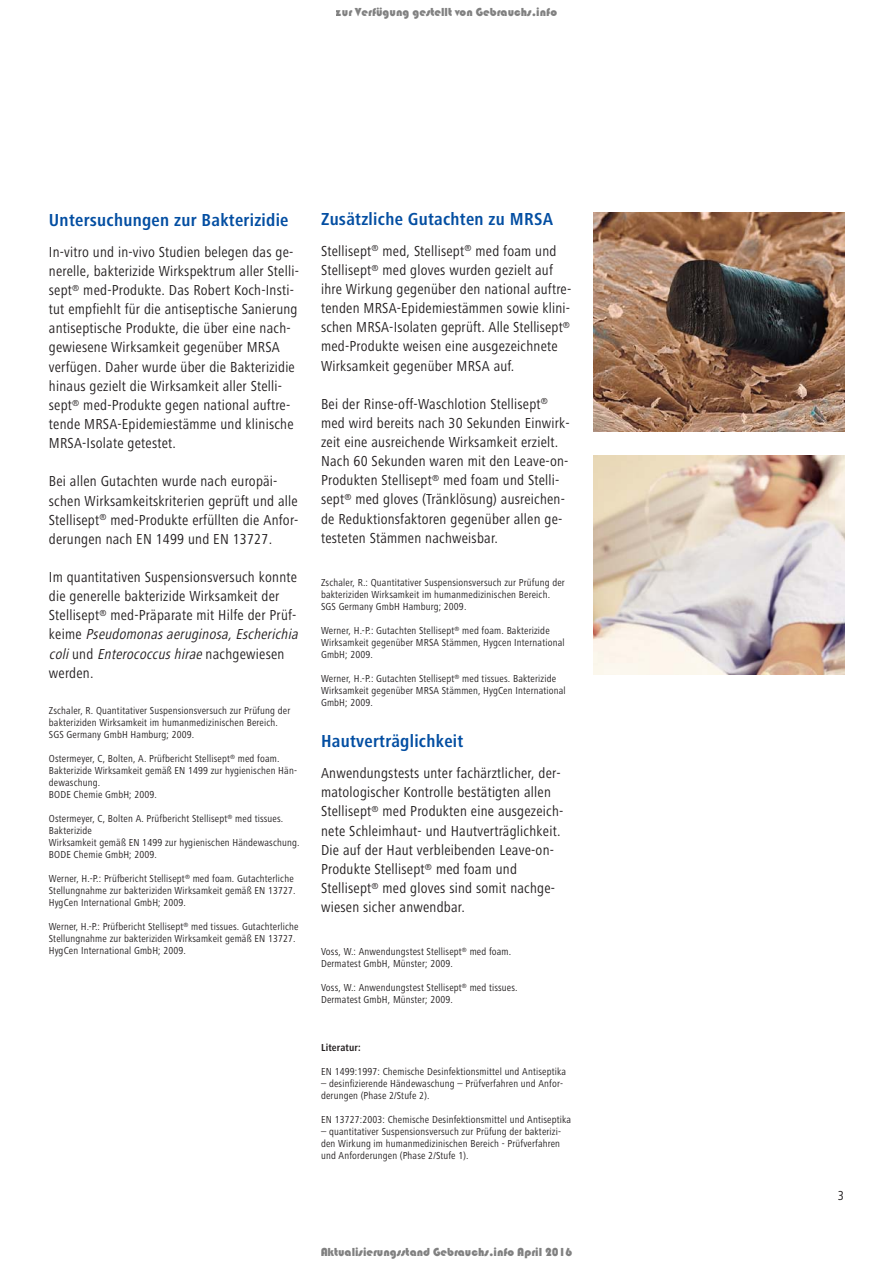
<style>
.page{position:relative;width:893px;height:1263px;background:#fff}
.page>*{position:absolute;margin:0;border:0;box-sizing:border-box;transform-origin:0 0}
.t1{font:700 18px "Hartmann";letter-spacing:.015em;color:#034ea2}
.t2{font:15px/19.2px "Hartmann";letter-spacing:.015em;color:#231f20}
.t3{font:13.5px "Hartmann";color:#231f20}
.t4{font:12px "Bauhaus 93";color:rgb(0 0 0/.5)}
.t5{font:10.5px/12px "Hartmann";letter-spacing:.015em;color:#231f20}
.t6{font:700 10.5px "Hartmann";letter-spacing:.015em;color:#231f20}
.s1{font-style:italic}
</style>
<div class="page">
<img style="left:593px;top:213px;width:251px;height:219px">
<img style="left:593px;top:456px;width:251px;height:219px">
<p class="t4" style="left:336px;top:6px;width:223px">zur Verfügung gestellt von Gebrauchs.info</p>
<p class="t1" style="left:49px;top:213px;width:241px">Untersuchungen zur Bakterizidie</p>
<p class="t2" style="left:49px;top:243px;width:252px">In-vitro und in-vivo Studien belegen das ge&shy;nerelle, bakterizide Wirkspektrum aller Stelli&shy;sept<sup>®</sup> med-Produkte. Das Robert Koch-Insti&shy;tut empfiehlt für die antiseptische Sanierung antiseptische Produkte, die über eine nach&shy;gewiesene Wirksamkeit gegenüber MRSA verfügen. Daher wurde über die Bakterizidie hinaus gezielt die Wirksamkeit aller Stelli&shy;sept<sup>®</sup> med-Produkte gegen national auftre&shy;tende MRSA-Epidemiestämme und klinische MRSA-Isolate getestet.</p>
<p class="t2" style="left:49px;top:473px;width:251px">Bei allen Gutachten wurde nach europäi&shy;schen Wirksamkeitskriterien geprüft und alle Stellisept<sup>®</sup> med-Produkte erfüllten die Anfor&shy;derungen nach EN 1499 und EN 13727.</p>
<p class="t2" style="left:49px;top:569px;width:253px">Im quantitativen Suspensionsversuch konnte die generelle bakterizide Wirksamkeit der Stellisept<sup>®</sup> med-Präparate mit Hilfe der Prüf&shy;k e i m e <span class="s1">Pseudomonas aeruginosa,Escherichia coli</span> u n d <span class="s1">Enterococcus hirae</span> n a c h g e w i e s e n werden.</p>
<p class="t5" style="left:49px;top:705px;width:243px">Zschaler, R. Quantitativer Suspensionsversuch zur Prüfung der bakteriziden Wirksamkeit im humanmedizinischen Bereich.<br>SGS Germany GmbH Hamburg; 2009.</p>
<p class="t5" style="left:49px;top:753px;width:250px">Ostermeyer, C, Bolten, A. Prüfbericht Stellisept<sup>®</sup> med foam.<br>Bakterizide Wirksamkeit gemäß EN 1499 zur hygienischen Hän&shy;dewaschung.<br>BODE Chemie GmbH; 2009.</p>
<p class="t5" style="left:49px;top:813px;width:252px">Ostermeyer, C, Bolten A. Prüfbericht Stellisept<sup>®</sup> med tissues.<br>Bakterizide<br>Wirksamkeit gemäß EN 1499 zur hygienischen Händewaschung.<br>BODE Chemie GmbH; 2009.</p>
<p class="t5" style="left:49px;top:873px;width:248px">Werner, H.-P.: Prüfbericht Stellisept<sup>®</sup> med foam. Gutachterliche<br>Stellungnahme zur bakteriziden Wirksamkeit gemäß EN 13727.<br>HygCen International GmbH; 2009.</p>
<p class="t5" style="left:49px;top:921px;width:251px">Werner, H.-P.: Prüfbericht Stellisept<sup>®</sup> med tissues. Gutachterliche<br>Stellungnahme zur bakteriziden Wirksamkeit gemäß EN 13727.<br>HygCen International GmbH; 2009.</p>
<p class="t1" style="left:321px;top:212px;width:234px">Zusätzliche Gutachten zu MRSA</p>
<p class="t2" style="left:321px;top:242px;width:252px">Stellisept<sup>®</sup> med, Stellisept<sup>®</sup> med foam und Stellisept<sup>®</sup> med gloves wurden gezielt auf ihre Wirkung gegenüber den national auftre&shy;tenden MRSA-Epidemiestämmen sowie klini&shy;schen MRSA-Isolaten geprüft. Alle Stellisept<sup>® </sup>med-Produkte weisen eine ausgezeichnete Wirksamkeit gegenüber MRSA auf.</p>
<p class="t2" style="left:321px;top:395px;width:250px">Bei der Rinse-off-Waschlotion Stellisept<sup>® </sup>med wird bereits nach 30 Sekunden Einwirk&shy;zeit eine ausreichende Wirksamkeit erzielt.<br>Nach 60 Sekunden waren mit den Leave-on-Produkten Stellisept<sup>®</sup> med foam und Stelli&shy;sept<sup>®</sup> med gloves (Tränklösung) ausreichen&shy;de Reduktionsfaktoren gegenüber allen ge&shy;testeten Stämmen nachweisbar.</p>
<p class="t5" style="left:321px;top:577px;width:245px">Zschaler, R.: Quantitativer Suspensionsversuch zur Prüfung der bakteriziden Wirksamkeit im humanmedizinischen Bereich.<br>SGS Germany GmbH Hamburg; 2009.</p>
<p class="t5" style="left:321px;top:625px;width:245px">Werner, H.-P.: Gutachten Stellisept<sup>®</sup> med foam. Bakterizide<br>Wirksamkeit gegenüber MRSA Stämmen, Hygcen International<br>GmbH; 2009.</p>
<p class="t5" style="left:321px;top:673px;width:246px">Werner, H.-P.: Gutachten Stellisept<sup>®</sup> med tissues. Bakterizide<br>Wirksamkeit gegenüber MRSA Stämmen, HygCen International<br>GmbH; 2009.</p>
<p class="t1" style="left:321px;top:734px;width:144px">Hautverträglichkeit</p>
<p class="t2" style="left:321px;top:765px;width:244px">Anwendungstests unter fachärztlicher, der&shy;matolo gischer Kontrolle bestätigten allen Stellisept<sup>®</sup> med Produkten eine ausgezeich&shy;nete Schleimhaut- und Hautverträglichkeit.<br>Die auf der Haut verbleibenden Leave-on-Produkte Stellisept<sup>®</sup> med foam und Stellisept<sup>®</sup> med gloves sind somit nachge&shy;wiesen sicher anwendbar.</p>
<p class="t5" style="left:321px;top:947px;width:192px">Voss, W.: Anwendungstest Stellisept<sup>®</sup> med foam.<br>Dermatest GmbH, Münster; 2009.</p>
<p class="t5" style="left:321px;top:983px;width:198px">Voss, W.: Anwendungstest Stellisept<sup>®</sup> med tissues.<br>Dermatest GmbH, Münster; 2009.</p>
<p class="t6" style="left:321px;top:1044px;width:41px">Literatur:</p>
<p class="t5" style="left:321px;top:1067px;width:247px">EN 1499:1997: Chemische Desinfektionsmittel und Antiseptika</p>
<p class="t5" style="left:321px;top:1079px;width:243px">– desinfizierende Händewaschung – Prüfverfahren und Anfor&shy;derungen (Phase 2/Stufe 2).</p>
<p class="t5" style="left:321px;top:1115px;width:252px">EN 13727:2003: Chemische Desinfektionsmittel und Antiseptika</p>
<p class="t5" style="left:321px;top:1127px;width:242px;text-align:justify">– quantitativer Suspensionsversuch zur Prüfung der bakterizi&shy;den Wirkung im humanmedizinischen Bereich - Prüfverfahren und Anforderungen (Phase 2/Stufe 1).</p>
<p class="t4" style="left:321px;top:1245px;width:253px">Aktualisierungsstand Gebrauchs.info April 2016</p>
<p class="t3" style="left:838px;top:1191px;width:8px">3</p>
</div>
